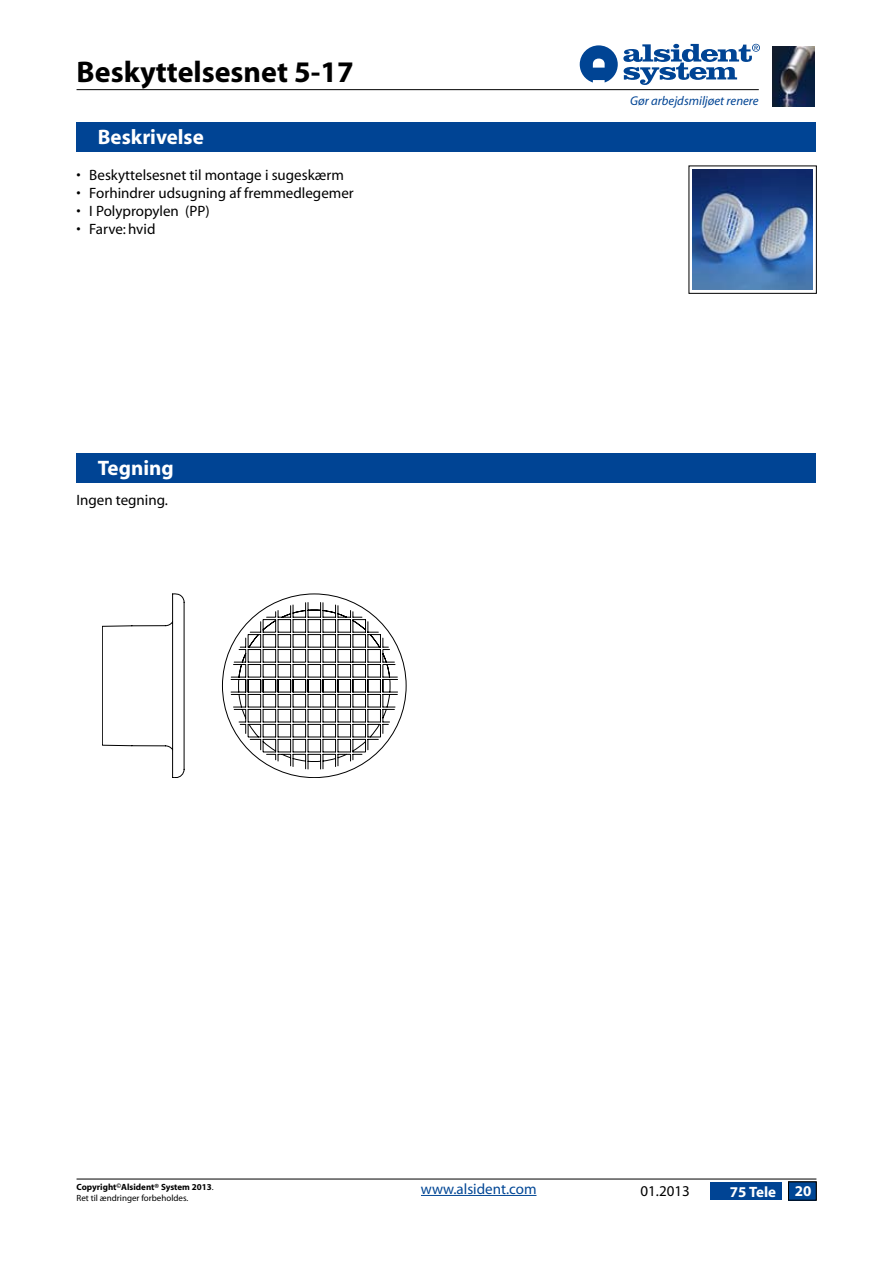
<style>
.page{position:relative;width:893px;height:1263px;background:#fff}
.page>*{position:absolute;margin:0;border:0;box-sizing:border-box;transform-origin:0 0}
.t1{font:700 30px "Myriad";color:#000}
.t2{font:700 21px "Myriad";color:#fff}
.t3{font:15px/18px "Myriad";color:#000}
.t4{font:15px "Myriad";color:#004695}
.t5{font:700 15px "Myriad";color:#fff}
.t6{font:italic 12.75px "Myriad";color:#004494}
.t7{font:700 9px/10.5px "Myriad";color:#000}
.s1{font-weight:400}
</style>
<div class="page">
<img style="left:772px;top:47px;width:43px;height:60px">
<hr style="left:77px;top:89px;width:682px;height:1px;background:#000">
<svg style="left:580px;top:44px;width:180px;height:41px"></svg>
<hr style="left:77px;top:1179px;width:739px;height:1px;background:#000">
<div style="left:788px;top:1182px;width:28px;height:18px;background:#004695"></div>
<hr style="left:421px;top:1195px;width:115px;height:1px;background:#004695">
<img style="left:693px;top:169px;width:120px;height:120px">
<div style="left:710px;top:1182px;width:71px;height:18px;background:#004494"></div>
<svg style="left:102px;top:594px;width:304px;height:184px"></svg>
<div style="left:77px;top:453px;width:739px;height:30px;background:#004494"></div>
<div style="left:77px;top:122px;width:739px;height:29px;background:#004494"></div>
<h1 class="t1" style="left:77px;top:56px;width:279px">Beskyttelsesnet 5-17</h1>
<p class="t3" style="left:77px;top:167px;width:6px;text-align:justify">• • • •</p>
<h2 class="t2" style="left:98px;top:126px;width:108px">Beskrivelse</h2>
<p class="t3" style="left:89px;top:167px;width:266px">Beskyttelsesnet til montage i sugeskærm<br>Forhindrer udsugning af fremmedlegemer<br>I Polypropylen (PP)<br>Farve: hvid</p>
<h2 class="t2" style="left:98px;top:458px;width:77px">Tegning</h2>
<p class="t3" style="left:77px;top:491px;width:93px">Ingen tegning.</p>
<p class="t6" style="left:630px;top:94px;width:130px">Gør arbejdsmiljøet renere</p>
<p class="t7" style="left:77px;top:1182px;width:139px">Copyright<sup>©</sup>Alsident® System 2013<span class="s1">.<br>Ret til ændringer forbeholdes.</span></p>
<p class="t4" style="left:421px;top:1181px;width:117px">www.alsident.com</p>
<p class="t3" style="left:641px;top:1183px;width:51px">01.2013</p>
<p class="t5" style="left:730px;top:1184px;width:48px">75 Tele</p>
<p class="t5" style="left:795px;top:1183px;width:18px">20</p>
</div>
